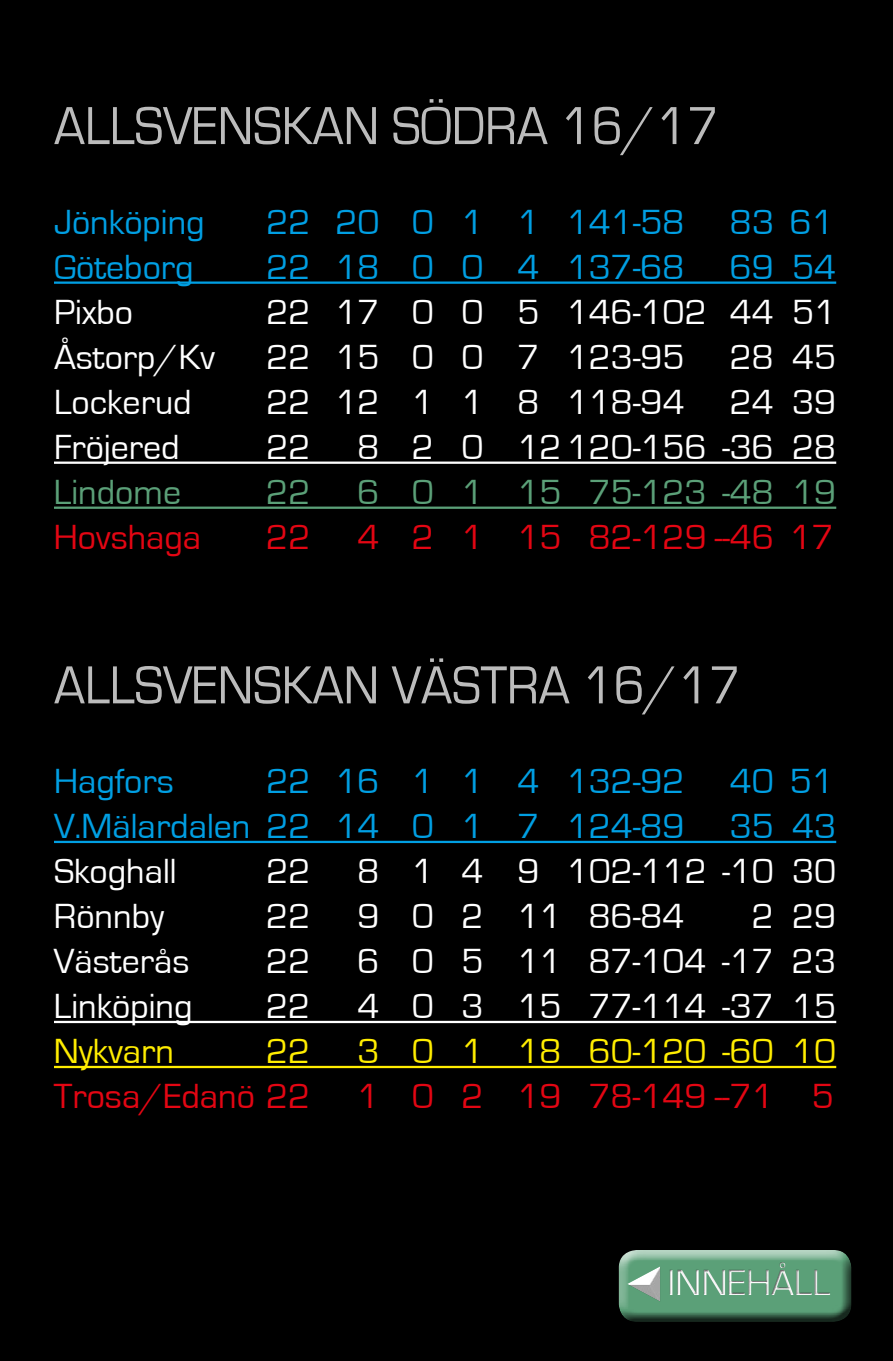
<style>
.page{position:relative;width:893px;height:1361px;background:#000}
.page>*{position:absolute;margin:0;border:0;box-sizing:border-box;transform-origin:0 0}
.t1{font:55.5px "Eurostile";color:#bcbcbc;scale:.92 1}
.t2{font:37.5px "Eurostile";color:#fff}
.t3{font:36px "Eurostile";color:#fff}
.t4{font:36px "Eurostile";color:#009fe3}
.t5{font:36px "Eurostile";color:#e30613}
.t6{font:36px "Eurostile";color:#5ba078}
.t7{font:36px "Eurostile";color:#ffed00}
</style>
<div class="page">
<div style="left:608px;top:1239px;width:249px;height:81px;background:#fff;opacity:.75"></div>
<div style="left:613px;top:1251px;width:249px;height:71px;background:#000;opacity:.75"></div>
<div style="left:658px;top:1260px;width:184px;height:46px;background:#5ba078"></div>
<div style="left:658px;top:1260px;width:184px;height:42px;background:#000;opacity:.75"></div>
<div style="left:615px;top:1255px;width:58px;height:34px;background:#fff;opacity:.75"></div>
<div style="left:615px;top:1259px;width:58px;height:43px;background:#000;opacity:.75"></div>
<hr style="left:54px;top:281px;width:782px;height:3px;background:#009fe3">
<hr style="left:54px;top:461px;width:782px;height:3px;background:#fff">
<hr style="left:54px;top:506px;width:782px;height:3px;background:#5ba078">
<hr style="left:54px;top:841px;width:782px;height:2px;background:#009fe3">
<hr style="left:54px;top:1021px;width:782px;height:2px;background:#fff">
<hr style="left:54px;top:1066px;width:782px;height:2px;background:#ffed00">
<h1 class="t1" style="left:54px;top:96px;width:724px">ALLSVENSKAN SÖDRA 16/17</h1>
<p class="t4" style="left:54px;top:203px;width:152px">Jönköping</p>
<p class="t4" style="left:266px;top:203px;width:420px">22 20 0 1 1 141-58</p>
<p class="t4" style="left:730px;top:203px;width:106px">83 61</p>
<p class="t4" style="left:54px;top:248px;width:141px">Göteborg</p>
<p class="t4" style="left:266px;top:248px;width:420px">22 18 0 0 4 137-68</p>
<p class="t4" style="left:730px;top:248px;width:108px">69 54</p>
<p class="t3" style="left:54px;top:293px;width:81px">Pixbo</p>
<p class="t3" style="left:266px;top:293px;width:571px">22 17 0 0 5 146-102 44 51</p>
<p class="t3" style="left:54px;top:338px;width:163px">Åstorp/Kv</p>
<p class="t3" style="left:266px;top:338px;width:420px">22 15 0 0 7 123-95</p>
<p class="t3" style="left:730px;top:338px;width:108px">28 45</p>
<p class="t3" style="left:54px;top:383px;width:139px">Lockerud</p>
<p class="t3" style="left:266px;top:383px;width:420px">22 12 1 1 8 118-94</p>
<p class="t3" style="left:730px;top:383px;width:108px">24 39</p>
<p class="t3" style="left:54px;top:428px;width:127px">Fröjered</p>
<p class="t3" style="left:266px;top:428px;width:46px">22</p>
<p class="t3" style="left:357px;top:428px;width:480px">8 2 0 12120-156 -36 28</p>
<p class="t6" style="left:54px;top:473px;width:129px">Lindome</p>
<p class="t6" style="left:266px;top:473px;width:46px">22</p>
<p class="t6" style="left:357px;top:473px;width:480px">6 0 1 15 75-123 -48 19</p>
<p class="t5" style="left:54px;top:518px;width:149px">Hovshaga</p>
<p class="t5" style="left:266px;top:518px;width:46px">22</p>
<p class="t5" style="left:357px;top:518px;width:478px">4 2 1 15 82-129 --46 17</p>
<h1 class="t1" style="left:54px;top:655px;width:748px">ALLSVENSKAN VÄSTRA 16/17</h1>
<p class="t4" style="left:54px;top:762px;width:121px">Hagfors</p>
<p class="t4" style="left:266px;top:762px;width:420px">22 16 1 1 4 132-92</p>
<p class="t4" style="left:730px;top:762px;width:106px">40 51</p>
<p class="t4" style="left:54px;top:807px;width:632px">V.Mälardalen 22 14 0 1 7 124-89</p>
<p class="t4" style="left:730px;top:807px;width:108px">35 43</p>
<p class="t3" style="left:54px;top:852px;width:124px">Skoghall</p>
<p class="t3" style="left:266px;top:852px;width:46px">22</p>
<p class="t3" style="left:357px;top:852px;width:480px">8 1 4 9 102-112 -10 30</p>
<p class="t3" style="left:54px;top:897px;width:112px">Rönnby</p>
<p class="t3" style="left:266px;top:897px;width:46px">22</p>
<p class="t3" style="left:357px;top:897px;width:329px">9 0 2 11 86-84</p>
<p class="t3" style="left:752px;top:897px;width:86px">2 29</p>
<p class="t3" style="left:54px;top:942px;width:137px">Västerås</p>
<p class="t3" style="left:266px;top:942px;width:46px">22</p>
<p class="t3" style="left:357px;top:942px;width:480px">6 0 5 11 87-104 -17 23</p>
<p class="t3" style="left:54px;top:987px;width:140px">Linköping</p>
<p class="t3" style="left:266px;top:987px;width:46px">22</p>
<p class="t3" style="left:357px;top:987px;width:480px">4 0 3 15 77-114 -37 15</p>
<p class="t7" style="left:54px;top:1032px;width:122px">Nykvarn</p>
<p class="t7" style="left:266px;top:1032px;width:46px">22</p>
<p class="t7" style="left:357px;top:1032px;width:480px">3 0 1 18 60-120 -60 10</p>
<p class="t5" style="left:54px;top:1077px;width:258px">Trosa/Edanö 22</p>
<p class="t5" style="left:357px;top:1077px;width:478px">1 0 2 19 78-149 --71 5</p>
<p class="t2" style="left:668px;top:1262px;width:164px">INNEHÅLL</p>
</div>
